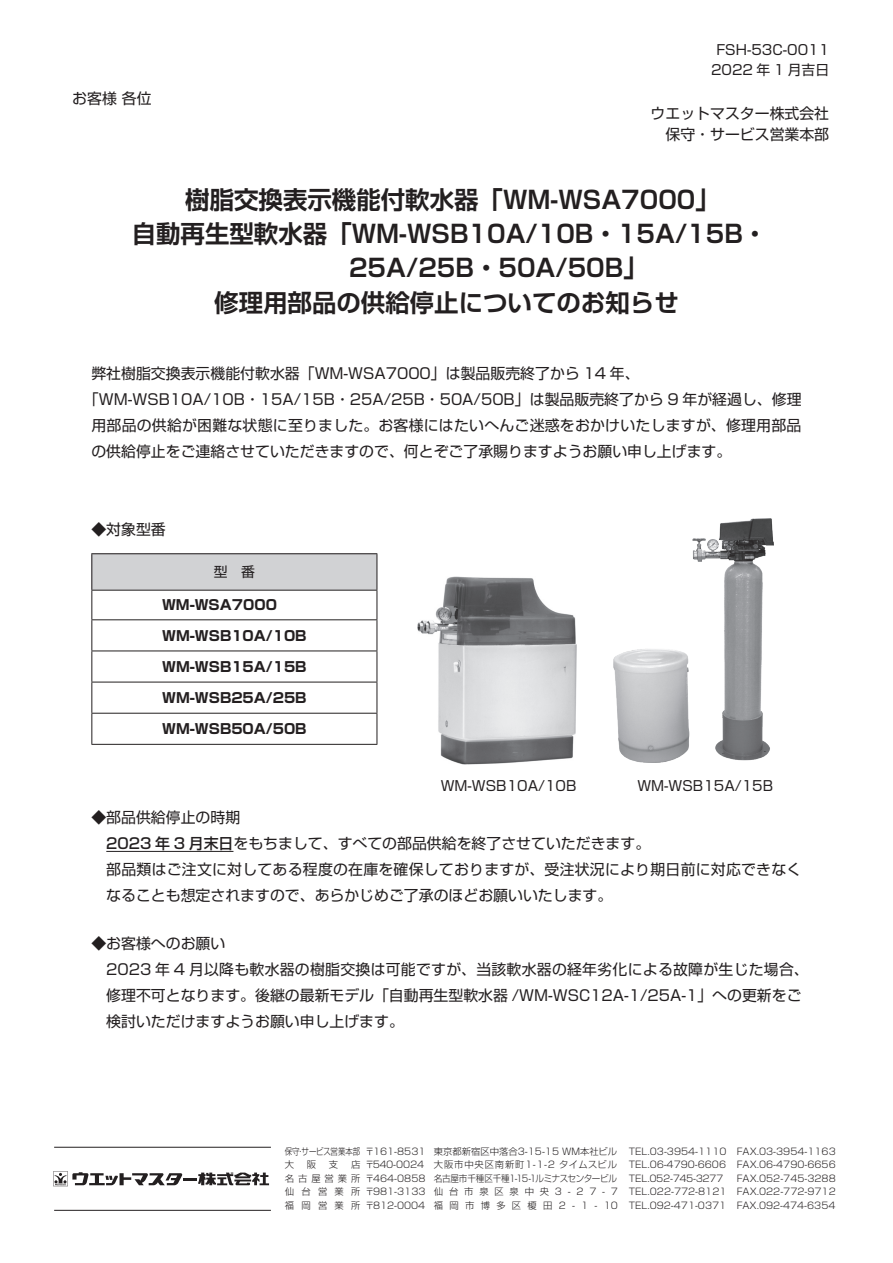
<style>
.page{position:relative;width:893px;height:1263px;background:#fff}
.page>*{position:absolute;margin:0;border:0;box-sizing:border-box;transform-origin:0 0}
.t1{font:700 24.45px/34.3px "Shin Go Pro De";color:#231f20;text-align:center}
.t2{font:14.85px/26.1px "Shin Go Pro";color:#231f20}
.t3{font:700 13.8px "Shin Go Pro";color:#231f20}
.t4{font:13.8px/20.2px "Shin Go Pro";color:#231f20;text-align:center}
.t5{font:300 9.3px "Shin Go Pro";color:#231f20}
.t6{font:300 9.3px "Shin Go Pro";letter-spacing:-.045em;color:#231f20;scale:.92 1}
.t7{font:300 9.3px "Shin Go Pro";letter-spacing:.09em;color:#231f20}
.t8{font:300 9.3px "Shin Go Pro";letter-spacing:-.28em;color:#231f20}
.t9{font:300 9.3px "Shin Go Pro";color:#231f20;scale:.8 1}
.t10{font:300 9.3px "Shin Go Pro";letter-spacing:.62em;color:#231f20}
.t11{font:300 9.3px "Shin Go Pro";letter-spacing:.675em;color:#231f20}
.s1{color:#fff}
.s2{font-weight:500}
</style>
<div class="page">
<div style="left:92px;top:554px;width:285px;height:36px;background:#d1d2d4"></div>
<hr style="left:91px;top:553px;width:286px;height:1px;background:#231f20">
<hr style="left:91px;top:554px;width:1px;height:36px;background:#231f20">
<hr style="left:377px;top:554px;width:1px;height:36px;background:#231f20">
<hr style="left:91px;top:590px;width:286px;height:1px;background:#231f20">
<svg style="left:91px;top:591px;width:1px;height:28px"></svg>
<svg style="left:377px;top:591px;width:1px;height:28px"></svg>
<hr style="left:91px;top:619px;width:286px;height:1px;background:#231f20">
<hr style="left:91px;top:620px;width:1px;height:30px;background:#231f20">
<hr style="left:377px;top:620px;width:1px;height:30px;background:#231f20">
<hr style="left:91px;top:651px;width:1px;height:31px;background:#231f20">
<hr style="left:377px;top:651px;width:1px;height:31px;background:#231f20">
<hr style="left:91px;top:682px;width:1px;height:31px;background:#231f20">
<hr style="left:377px;top:682px;width:1px;height:31px;background:#231f20">
<hr style="left:91px;top:714px;width:1px;height:30px;background:#231f20">
<hr style="left:377px;top:714px;width:1px;height:30px;background:#231f20">
<hr style="left:91px;top:650px;width:286px;height:1px;background:#231f20">
<hr style="left:91px;top:682px;width:286px;height:1px;background:#231f20">
<hr style="left:91px;top:713px;width:286px;height:1px;background:#231f20">
<hr style="left:91px;top:744px;width:286px;height:1px;background:#231f20">
<img style="left:417px;top:577px;width:160px;height:188px">
<img style="left:614px;top:518px;width:159px;height:245px">
<svg style="left:53px;top:1171px;width:216px;height:15px"></svg>
<hr style="left:54px;top:1210px;width:217px;height:1px;background:#231f20">
<hr style="left:54px;top:1147px;width:217px;height:1px;background:#231f20">
<hr style="left:106px;top:851px;width:127px;height:1px;background:#231f20">
<p class="t2" style="left:72px;top:83px;width:81px">お客様各位</p>
<p class="t4" style="left:711px;top:38px;width:120px">FSH-53C-0011<br>2022 年 1 月吉日</p>
<p class="t2" style="left:651px;top:102px;width:180px;line-height:20.2px;text-align:right">ウエットマスター株式会社保守・サービス営業本部</p>
<h1 class="t1" style="left:132px;top:179px;width:637px">樹脂交換表示機能付軟水器「WM-WSA7000「<br>自動再生型軟水器「WM-WSB10A/10B・15A/15B・<span class="s1">＿＿＿ _</span>25A/25B・50A/50B「<br>修理用部品の供給停止についてのお知らせ</h1>
<p class="t2" style="left:91px;top:358px;width:550px">弊社樹脂交換表示機能付軟水器「WM-WSA7000」は製品販売終了から 14 年、</p>
<p class="t2" style="left:84px;top:384px;width:719px">「WM-WSB10A/10B・15A/15B・25A/25B・50A/50B」は製品販売終了から 9 年が経過し、修理</p>
<p class="t2" style="left:91px;top:410px;width:711px">用部品の供給が困難な状態に至りました。お客様にはたいへんご迷惑をおかけいたしますが、修理用部品</p>
<p class="t2" style="left:91px;top:436px;width:641px">の供給停止をご連絡させていただきますので、何とぞご了承賜りますようお願い申し上げます。</p>
<p class="t2" style="left:91px;top:514px;width:76px">◆対象型番</p>
<p class="t4" style="left:214px;top:560px;width:43px">型　番</p>
<p class="t3" style="left:162px;top:594px;width:116px">WM-WSA7000</p>
<p class="t3" style="left:162px;top:624px;width:146px">WM-WSB10A/10B</p>
<p class="t3" style="left:162px;top:655px;width:146px">WM-WSB15A/15B</p>
<p class="t3" style="left:162px;top:687px;width:146px">WM-WSB25A/25B</p>
<p class="t3" style="left:162px;top:718px;width:146px">WM-WSB50A/50B</p>
<p class="t4" style="left:441px;top:774px;width:137px">WM-WSB10A/10B</p>
<p class="t4" style="left:637px;top:774px;width:137px">WM-WSB15A/15B</p>
<p class="t2" style="left:106px;top:803px;width:697px;text-indent:-15px">◆部品供給停止の時期<br><span class="s2">2023 年 3 月末日</span>をもちまして、すべての部品供給を終了させていただきます。<br>部品類はご注文に対してある程度の在庫を確保しておりますが、受注状況により期日前に対応できなくなることも想定されますので、あらかじめご了承のほどお願いいたします。</p>
<p class="t2" style="left:106px;top:928px;width:704px;text-indent:-15px">◆お客様へのお願い<br>2023 年 4 月以降も軟水器の樹脂交換は可能ですが、当該軟水器の経年劣化による故障が生じた場合、修理不可となります。後継の最新モデル「自動再生型軟水器 /WM-WSC12A-1/25A-1」への更新をご検討いただけますようお願い申し上げます。</p>
<p class="t9" style="left:285px;top:1144px;width:96px">保守サービス営業本部</p>
<p class="t5" style="left:365px;top:1144px;width:62px">〒161-8531</p>
<p class="t9" style="left:297px;top:1144px;width:11px">・</p>
<p class="t5" style="left:434px;top:1144px;width:185px">東京都新宿区中落合3-15-15 ＷＭ本社ビル</p>
<p class="t5" style="left:629px;top:1144px;width:99px">TEL.03-3954-1110</p>
<p class="t5" style="left:737px;top:1144px;width:101px">FAX.03-3954-1163</p>
<p class="t5" style="left:285px;top:1157px;width:77px">大　阪　支　店</p>
<p class="t5" style="left:372px;top:1157px;width:54px">５４０-00２4</p>
<p class="t5" style="left:365px;top:1157px;width:11px">〒</p>
<p class="t7" style="left:434px;top:1157px;width:185px">大阪市中央区南新町１-１-２タイムスビル</p>
<p class="t5" style="left:629px;top:1157px;width:99px">TEL.0６-4790-6606</p>
<p class="t5" style="left:737px;top:1157px;width:101px">FAX.06-4790-6656</p>
<p class="t5" style="left:285px;top:1171px;width:77px">名古屋営業所</p>
<p class="t5" style="left:365px;top:1171px;width:62px">〒464-0858</p>
<p class="t6" style="left:434px;top:1171px;width:201px">名古屋市千種区千種1-15-1ルミナスセンタービル</p>
<p class="t8" style="left:629px;top:1171px;width:97px">TEL.０５２-７４５-３２７７</p>
<p class="t5" style="left:737px;top:1171px;width:101px">FAX.052-745-3288</p>
<p class="t5" style="left:285px;top:1184px;width:11px">仙</p>
<p class="t5" style="left:301px;top:1184px;width:11px">台</p>
<p class="t5" style="left:318px;top:1184px;width:11px">営</p>
<p class="t5" style="left:351px;top:1184px;width:11px">所</p>
<p class="t5" style="left:335px;top:1184px;width:11px">業</p>
<p class="t5" style="left:365px;top:1184px;width:62px">〒981-3133</p>
<p class="t10" style="left:434px;top:1184px;width:117px">仙台市泉区泉中央</p>
<p class="t5" style="left:555px;top:1184px;width:65px">3-27-7</p>
<p class="t5" style="left:629px;top:1184px;width:99px">TEL.022-772-8121</p>
<p class="t5" style="left:737px;top:1184px;width:101px">FAX.022-772-9712</p>
<p class="t5" style="left:285px;top:1197px;width:11px">福</p>
<p class="t5" style="left:301px;top:1197px;width:11px">岡</p>
<p class="t5" style="left:318px;top:1197px;width:11px">営</p>
<p class="t5" style="left:351px;top:1197px;width:11px">所</p>
<p class="t5" style="left:335px;top:1197px;width:11px">業</p>
<p class="t5" style="left:365px;top:1197px;width:62px">〒812-0004</p>
<p class="t11" style="left:434px;top:1197px;width:120px">福岡市博多区榎田</p>
<p class="t5" style="left:559px;top:1197px;width:40px">2-1-</p>
<p class="t5" style="left:604px;top:1197px;width:16px">10</p>
<p class="t5" style="left:629px;top:1197px;width:99px">TEL.092-471-0371</p>
<p class="t5" style="left:737px;top:1197px;width:100px">FAX.092-474-6354</p>
</div>
